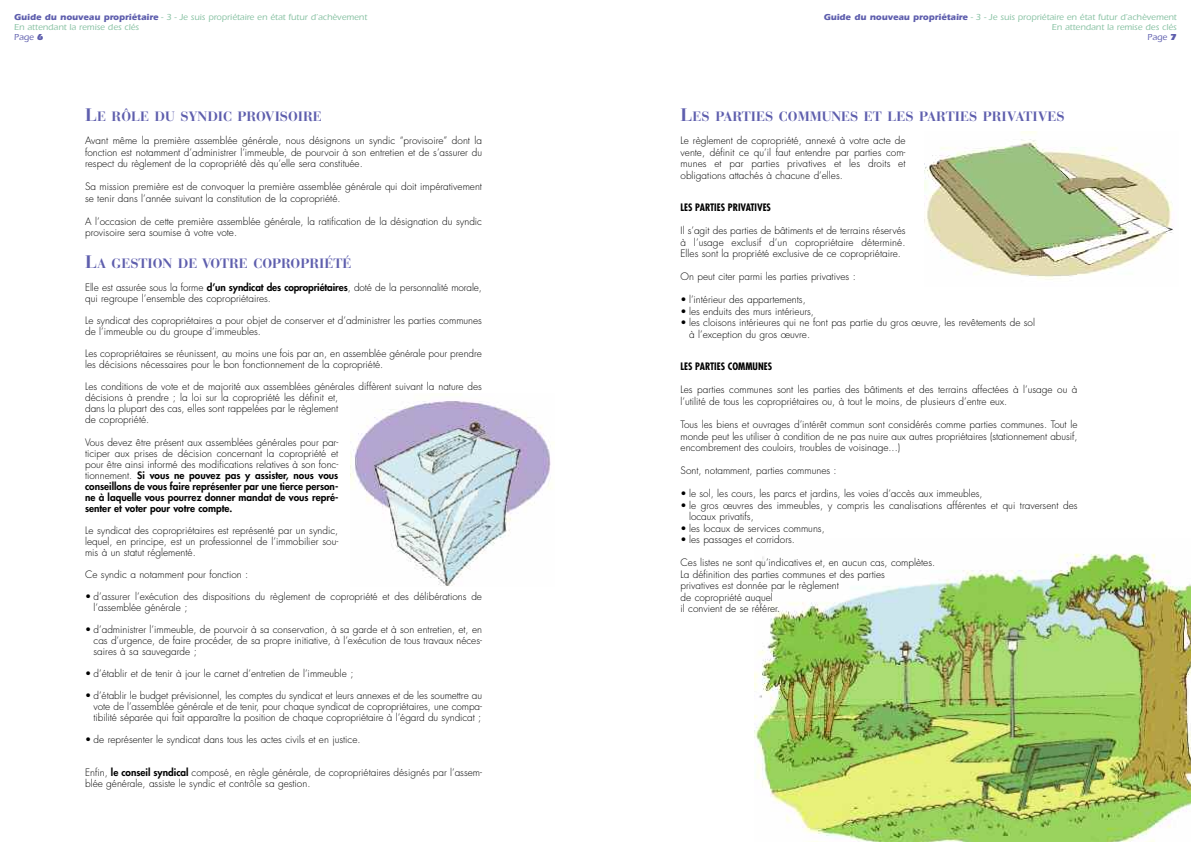
<style>
.page{position:relative;width:1191px;height:842px;background:#fff}
.page>*{position:absolute;margin:0;border:0;box-sizing:border-box;transform-origin:0 0}
.t1{font:13.5px "Bauer Bodoni Bold Os F";color:#5e5ead}
.t2{font:300 10px/11px "Futura";color:#000}
.t3{font:700 condensed 10px "Futura";color:#000}
.t4{font:500 9px/10px "ITC Eras LT";color:#89c2a4}
.s1{font-weight:700;color:#5e5ead}
.s2{color:#5e5ead}
.s3{font-weight:900;color:#5e5ead}
.s4{font-size:18px}
.s5{font-weight:800}
</style>
<div class="page">
<img style="left:754px;top:553px;width:437px;height:289px">
<img style="left:351px;top:401px;width:201px;height:185px">
<img style="left:925px;top:131px;width:249px;height:149px">
<p class="t4" style="left:14px;top:13px;width:354px"><span class="s1">Guide du nouveau propriétaire</span> - 3 - Je suis propriétaire en état futur d’achèvement<br>En attendant la remise des clés<br><span class="s2">Page</span> <span class="s3">6</span></p>
<p class="t4" style="left:823px;top:13px;width:354px;text-align:right"><span class="s1">Guide du nouveau propriétaire</span> - 3 - Je suis propriétaire en état futur d’achèvement<br>En attendant la remise des clés<br><span class="s2">Page</span> <span class="s3">7</span></p>
<h1 class="t1" style="left:85px;top:111px;width:238px"><span class="s4">L</span>E RÔLE DU SYNDIC PROVISOIRE</h1>
<p class="t2" style="left:85px;top:136px;width:398px;line-height:11.5px;text-align:justify">Avant même la première assemblée générale, nous désignons un syndic “provisoire” dont la fonction est notamment d’administrer l’immeuble, de pourvoir à son entretien et de s’assurer du respect du règlement de la copropriété dès qu’elle sera constituée.</p>
<p class="t2" style="left:85px;top:182px;width:398px;line-height:11.5px">Sa mission première est de convoquer la première assemblée générale qui doit impérativement se tenir dans l’année suivant la constitution de la copropriété.</p>
<p class="t2" style="left:85px;top:216px;width:398px;line-height:11.5px">A l’occasion de cette première assemblée générale, la ratification de la désignation du syndic provisoire sera soumise à votre vote.</p>
<h1 class="t1" style="left:85px;top:259px;width:268px"><span class="s4">L</span>A GESTION DE VOTRE COPROPRIÉTÉ</h1>
<p class="t2" style="left:85px;top:283px;width:398px">Elle est assurée sous la forme <span class="s5">d’un syndicat des copropriétaires</span>, doté de la personnalité morale, qui regroupe l’ensemble des copropriétaires.</p>
<p class="t2" style="left:85px;top:316px;width:398px">Le syndicat des copropriétaires a pour objet de conserver et d’administrer les parties communes de l’immeuble ou du groupe d’immeubles.</p>
<p class="t2" style="left:85px;top:349px;width:398px">Les copropriétaires se réunissent, au moins une fois par an, en assemblée générale pour prendre les décisions nécessaires pour le bon fonctionnement de la copropriété.</p>
<p class="t2" style="left:85px;top:382px;width:398px">Les conditions de vote et de majorité aux assemblées générales diffèrent suivant la nature des décisions à prendre ; la loi sur la copropriété les définit et,<br>dans la plupart des cas, elles sont rappelées par le règlement<br>de copropriété.</p>
<p class="t2" style="left:85px;top:437px;width:255px;text-align:justify">Vous devez être présent aux assemblées générales pour par&shy;ticiper aux prises de décision concernant la copropriété et pour être ainsi informé des modifications relatives à son fonc&shy;tionnement. <span class="s5">Si vous ne pouvez pas y assister, nous vous conseillons de vous faire représenter par une tierce person&shy;ne à laquelle vous pourrez donner mandat de vous repré&shy;senter et voter pour votre compte.</span></p>
<p class="t2" style="left:85px;top:525px;width:255px;text-align:justify">Le syndicat des copropriétaires est représenté par un syndic, lequel, en principe, est un professionnel de l’immobilier sou&shy;mis à un statut réglementé.</p>
<p class="t2" style="left:85px;top:569px;width:165px">Ce syndic a notamment pour fonction :</p>
<p class="t2" style="left:94px;top:591px;width:390px;text-indent:-8px">• d’assurer l’exécution des dispositions du règlement de copropriété et des délibérations de l’assemblée générale ;</p>
<p class="t2" style="left:94px;top:624px;width:390px;text-align:justify;text-indent:-9px">• d’administrer l’immeuble, de pourvoir à sa conservation, à sa garde et à son entretien, et, en cas d’urgence, de faire procéder, de sa propre initiative, à l’exécution de tous travaux néces&shy;saires à sa sauvegarde ;</p>
<p class="t2" style="left:85px;top:668px;width:270px">• d’établir et de tenir à jour le carnet d’entretien de l’immeuble ;</p>
<p class="t2" style="left:94px;top:690px;width:390px;text-align:justify;text-indent:-8px">• d’établir le budget prévisionnel, les comptes du syndicat et leurs annexes et de les soumettre au vote de l’assemblée générale et de tenir, pour chaque syndicat de copropriétaires, une compa&shy;tibilité séparée qui fait apparaître la position de chaque copropriétaire à l’égard du syndicat ;</p>
<p class="t2" style="left:85px;top:734px;width:277px">• de représenter le syndicat dans tous les actes civils et en justice.</p>
<p class="t2" style="left:85px;top:767px;width:398px">Enfin, <span class="s5">le conseil syndical</span> composé, en règle générale, de copropriétaires désignés par l’assem&shy;blée générale, assiste le syndic et contrôle sa gestion.</p>
<h1 class="t1" style="left:680px;top:111px;width:386px"><span class="s4">L</span>ES PARTIES COMMUNES ET LES PARTIES PRIVATIVES</h1>
<p class="t2" style="left:680px;top:136px;width:226px;line-height:11.5px;text-align:justify">Le règlement de copropriété, annexé à votre acte de vente, définit ce qu’il faut entendre par parties com&shy;munes et par parties privatives et les droits et obligations attachés à chacune d’elles.</p>
<p class="t3" style="left:680px;top:203px;width:92px">LES PARTIES PRIVATIVES</p>
<p class="t2" style="left:680px;top:226px;width:226px;line-height:11.5px;text-align:justify">Il s’agit des parties de bâtiments et de terrains réservés à l’usage exclusif d’un copropriétaire déterminé.<br>Elles sont la propriété exclusive de ce copropriétaire.</p>
<p class="t2" style="left:680px;top:272px;width:177px">On peut citer parmi les parties privatives :</p>
<p class="t2" style="left:680px;top:295px;width:127px">• l’intérieur des appartements,</p>
<p class="t2" style="left:680px;top:307px;width:135px">• les enduits des murs intérieurs,</p>
<p class="t2" style="left:689px;top:318px;width:347px;line-height:11.5px;text-indent:-9px">• les cloisons intérieures qui ne font pas partie du gros œuvre, les revêtements de sol à l’exception du gros œuvre.</p>
<p class="t3" style="left:680px;top:362px;width:93px">LES PARTIES COMMUNES</p>
<p class="t2" style="left:680px;top:385px;width:398px;line-height:11.5px">Les parties communes sont les parties des bâtiments et des terrains affectées à l’usage ou à l’utilité de tous les copropriétaires ou, à tout le moins, de plusieurs d’entre eux.</p>
<p class="t2" style="left:680px;top:419px;width:398px;line-height:11.5px;text-align:justify">Tous les biens et ouvrages d’intérêt commun sont considérés comme parties communes. Tout le monde peut les utiliser à condition de ne pas nuire aux autres propriétaires (stationnement abusif, encombrement des couloirs, troubles de voisinage...)</p>
<p class="t2" style="left:680px;top:466px;width:158px">Sont, notamment, parties communes :</p>
<p class="t2" style="left:680px;top:489px;width:304px">• le sol, les cours, les parcs et jardins, les voies d’accès aux immeubles,</p>
<p class="t2" style="left:689px;top:500px;width:390px;line-height:11.5px;text-indent:-8px">• le gros œuvres des immeubles, y compris les canalisations afférentes et qui traversent des locaux privatifs,</p>
<p class="t2" style="left:680px;top:523px;width:146px">• les locaux de services communs,</p>
<p class="t2" style="left:680px;top:535px;width:116px">• les passages et corridors.</p>
<p class="t2" style="left:680px;top:557px;width:256px;line-height:11.5px">Ces listes ne sont qu’indicatives et, en aucun cas, complètes.<br>La définition des parties communes et des parties<br>privatives est donnée par le règlement<br>de copropriété auquel<br>il convient de se référer.</p>
</div>
